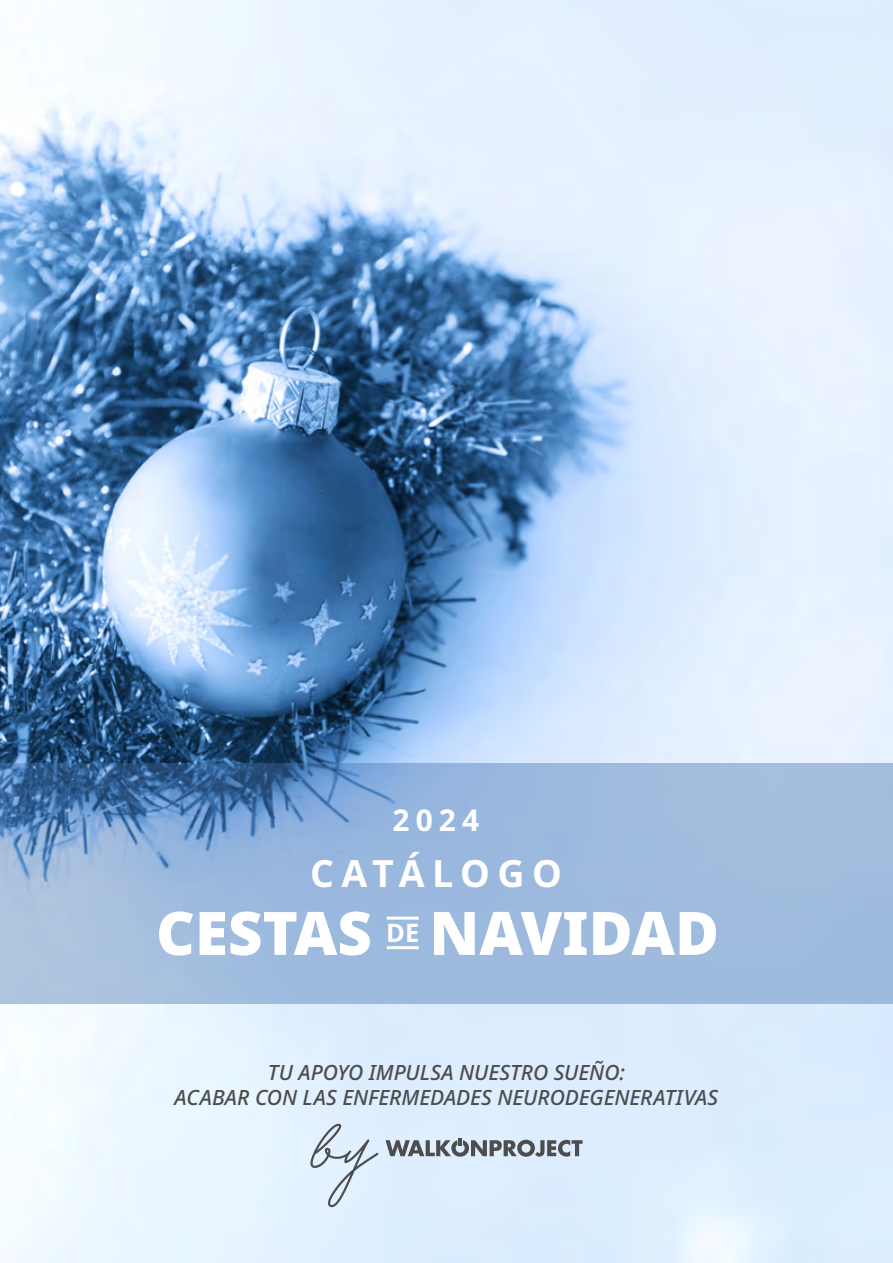
<style>
.page{position:relative;width:893px;height:1263px;background:#fff}
.page>*{position:absolute;margin:0;border:0;box-sizing:border-box;transform-origin:0 0}
.t1{font:900 60px "Noto Sans";color:#fff}
.t2{font:700 37.5px "Noto Sans";letter-spacing:.2em;color:#fff}
.t3{font:700 30px "Noto Sans";color:#fff}
.t4{font:700 25.5px "Noto Sans";color:#fff}
.t5{font:italic 500 21px/25.2px "Noto Sans";color:#4d4d4d;text-align:center}
</style>
<div class="page">
<img style="left:0;top:0;width:893px;height:1263px">
<svg style="left:310px;top:1124px;width:68px;height:83px;background:#cddbe8"></svg>
<svg style="left:385px;top:1138px;width:198px;height:19px;background:#98a0a9"></svg>
<svg style="left:0;top:763px;width:893px;height:240px;background:#95b3d8"></svg>
<hr style="left:387px;top:917px;width:32px;height:3px;background:#fff">
<hr style="left:387px;top:946px;width:32px;height:3px;background:#fff">
<h3 class="t3" style="left:393px;top:803px;width:88px">2024</h3>
<h2 class="t2" style="left:310px;top:852px;width:253px">CATÁLOGO</h2>
<h1 class="t1" style="left:156px;top:899px;width:217px">CESTAS</h1>
<h1 class="t1" style="left:429px;top:899px;width:291px">NAVIDAD</h1>
<p class="t4" style="left:386px;top:918px;width:35px">DE</p>
<p class="t5" style="left:175px;top:1060px;width:545px">TU APOYO IMPULSA NUESTRO SUEÑO:<br>ACABAR CON LAS ENFERMEDADES NEURODEGENERATIVAS</p>
</div>
